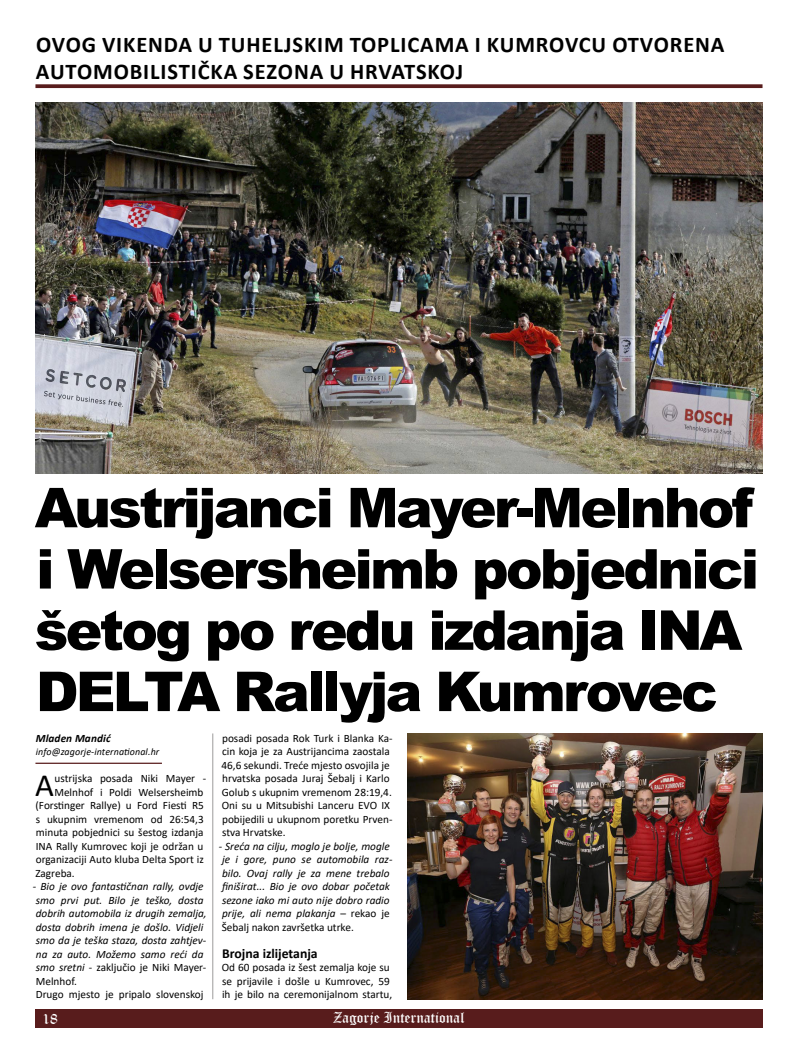
<style>
.page{position:relative;width:798px;height:1063px;background:#fff}
.page>*{position:absolute;margin:0;border:0;box-sizing:border-box;transform-origin:0 0}
.t1{font:900 55px/61.2px "Arial";letter-spacing:-.05em;color:#000}
.t2{font:32.5px "Calibri";color:#000}
.t3{font:700 22.5px "Calibri";letter-spacing:.025em;color:#000}
.t4{font:15px "Old English Text";color:#fff}
.t5{font:700 13.75px "Calibri";color:#000}
.t6{font:11.25px/13.5px "Calibri";color:#000}
.t7{font:italic 11.25px/13.5px "Calibri";color:#000}
.t8{font:italic 700 11.25px "Calibri";letter-spacing:.01em;color:#000}
.t9{font:italic 10px "Calibri";letter-spacing:.01em;color:#000}
.s1{font-style:normal}
</style>
<div class="page">
<div style="left:35px;top:1009px;width:727px;height:19px;background:#581c1c"></div>
<hr style="left:35px;top:763px;width:127px;height:1px;background:#581c1c">
<svg style="left:35px;top:84px;width:727px;height:4px;background:#642d2d"></svg>
<img style="left:35px;top:103px;width:727px;height:370px">
<img style="left:407px;top:733px;width:355px;height:266px">
<hr style="left:212px;top:733px;width:1px;height:266px;background:#9c9b9b">
<h3 class="t3" style="left:36px;top:29px;width:31px">OVOG</h3>
<h3 class="t3" style="left:102px;top:29px;width:14px">VIKENDA</h3>
<h3 class="t3" style="left:198px;top:29px;width:46px">U TUHELJSKIM</h3>
<h3 class="t3" style="left:349px;top:29px;width:26px">TOPLICAMA</h3>
<h3 class="t3" style="left:474px;top:29px;width:41px">I KUMROVCU</h3>
<h3 class="t3" style="left:612px;top:29px;width:15px">OTVORENA</h3>
<h3 class="t3" style="left:36px;top:56px;width:14px">AUTOMOBILISTIČKA</h3>
<h3 class="t3" style="left:243px;top:56px;width:15px">SEZONA</h3>
<h3 class="t3" style="left:329px;top:56px;width:49px">U HRVATSKOJ</h3>
<h1 class="t1" style="left:35px;top:475px;width:725px">Austrijanci Mayer-Melnhof i Welsersheimb pobjednici šetog po redu izdanja INA<br>DELTA Rallyja Kumrovec</h1>
<p class="t8" style="left:36px;top:730px;width:76px">Mladen Mandić</p>
<p class="t9" style="left:36px;top:745px;width:125px">info@zagorje-international.hr</p>
<h2 class="t2" style="left:35px;top:763px;width:20px">A</h2>
<p class="t6" style="left:54px;top:772px;width:153px">ustrijska posada Niki Mayer -</p>
<p class="t6" style="left:54px;top:785px;width:150px">Melnhof i Poldi Welsersheimb</p>
<p class="t6" style="left:36px;top:799px;width:170px">(Forstinger Rallye) u Ford Fiesti R5</p>
<p class="t6" style="left:36px;top:812px;width:169px">s ukupnim vremenom od 26:54,3</p>
<p class="t6" style="left:36px;top:826px;width:169px">minuta pobjednici su šestog izdanja</p>
<p class="t6" style="left:36px;top:839px;width:169px">INA Rally Kumrovec koji je održan u</p>
<p class="t6" style="left:36px;top:853px;width:169px">organizaciji Auto kluba Delta Sport iz</p>
<p class="t6" style="left:35px;top:866px;width:41px">Zagreba.</p>
<p class="t7" style="left:33px;top:879px;width:175px">- Bio je ovo fantastičnan rally, ovdje smo prvi put. Bilo je teško, dosta dobrih automobila iz drugih zemalja, dosta dobrih imena je došlo. Vidjeli smo da je teška staza, dosta zahtjev&shy;na za auto. Možemo samo reći da smo sretni <span class="s1">- zaključio je Niki Mayer-<br>Melnhof.<br>Drugo mjesto je pripalo slovenskoj</span></p>
<p class="t6" style="left:221px;top:731px;width:172px">posadi posada Rok Turk i Blanka Ka&shy;cin koja je za Austrijancima zaostala 46,6 sekundi. Treće mjesto osvojila je hrvatska posada Juraj Šebalj i Karlo Golub s ukupnim vremenom 28:19,4.<br>Oni su u Mitsubishi Lanceru EVO IX pobijedili u ukupnom poretku Prven&shy;stva Hrvatske.</p>
<p class="t7" style="left:219px;top:839px;width:175px">- Sreća na cilju, moglo je bolje, mogle je i gore, puno se automobila raz&shy;bilo. Ovaj rally je za mene trebalo finiširat... Bio je ovo dobar početak sezone iako mi auto nije dobro radio prije, ali nema plakanja <span class="s1">– rekao je Šebalj nakon završetka utrke.</span></p>
<p class="t5" style="left:222px;top:944px;width:97px">BROJNA IZLIJETANJA</p>
<p class="t6" style="left:222px;top:961px;width:172px">Od 60 posada iz šest zemalja koje su se prijavile i došle u Kumrovec, 59 ih je bilo na ceremonijalnom startu,</p>
<h3 class="t4" style="left:43px;top:1009px;width:17px">18</h3>
<h3 class="t4" style="left:333px;top:1008px;width:133px">Zagorje International</h3>
</div>
